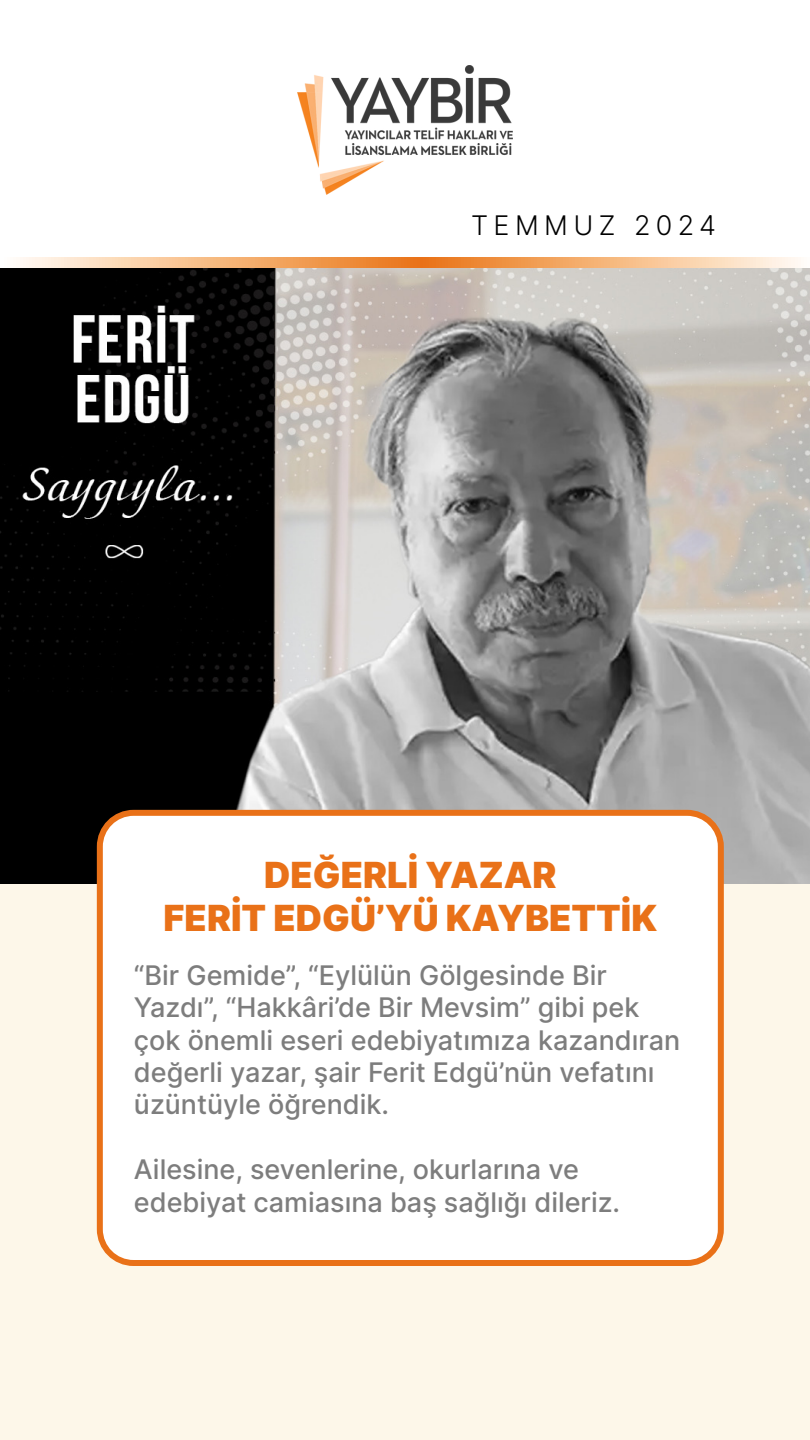
<style>
.page{position:relative;width:810px;height:1440px;background:#fff}
.page>*{position:absolute;margin:0;border:0;box-sizing:border-box;transform-origin:0 0}
.t1{font:900 36px/43.2px "Inter";color:#e97118;text-align:center}
.t2{font:500 27px/32.4px "Inter";color:#7d7d7d}
.t3{font:300 27px "Inter";letter-spacing:.2em;color:#000}
</style>
<div class="page">
<div style="left:0;top:268px;width:809px;height:1172px;background:#fdf7e9"></div>
<img style="left:298px;top:65px;width:214px;height:130px">
<svg style="left:20px;top:257px;width:781px;height:11px;background:#f5b780"></svg>
<img style="left:0;top:268px;width:810px;height:615px">
<div style="left:100px;top:813px;width:621px;height:450px;background:#fff;border-radius:34px"></div>
<div style="left:97px;top:810px;width:627px;height:456px;border:6px solid #e97118;border-radius:34px"></div>
<p class="t3" style="left:471px;top:205px;width:247px">TEMMUZ 2024</p>
<h1 class="t1" style="left:164px;top:852px;width:495px">DEĞERLİ YAZAR<br>FERİT EDGÜ’YÜ KAYBETTİK</h1>
<p class="t2" style="left:134px;top:958px;width:548px">“Bir Gemide”, “Eylülün Gölgesinde Bir Yazdı”, “Hakkâri’de Bir Mevsim” gibi pek çok önemli eseri edebiyatımıza kazandıran değerli yazar, şair Ferit Edgü’nün vefatını üzüntüyle öğrendik.</p>
<p class="t2" style="left:134px;top:1153px;width:488px">Ailesine, sevenlerine, okurlarına ve edebiyat camiasına baş sağlığı dileriz.</p>
</div>
